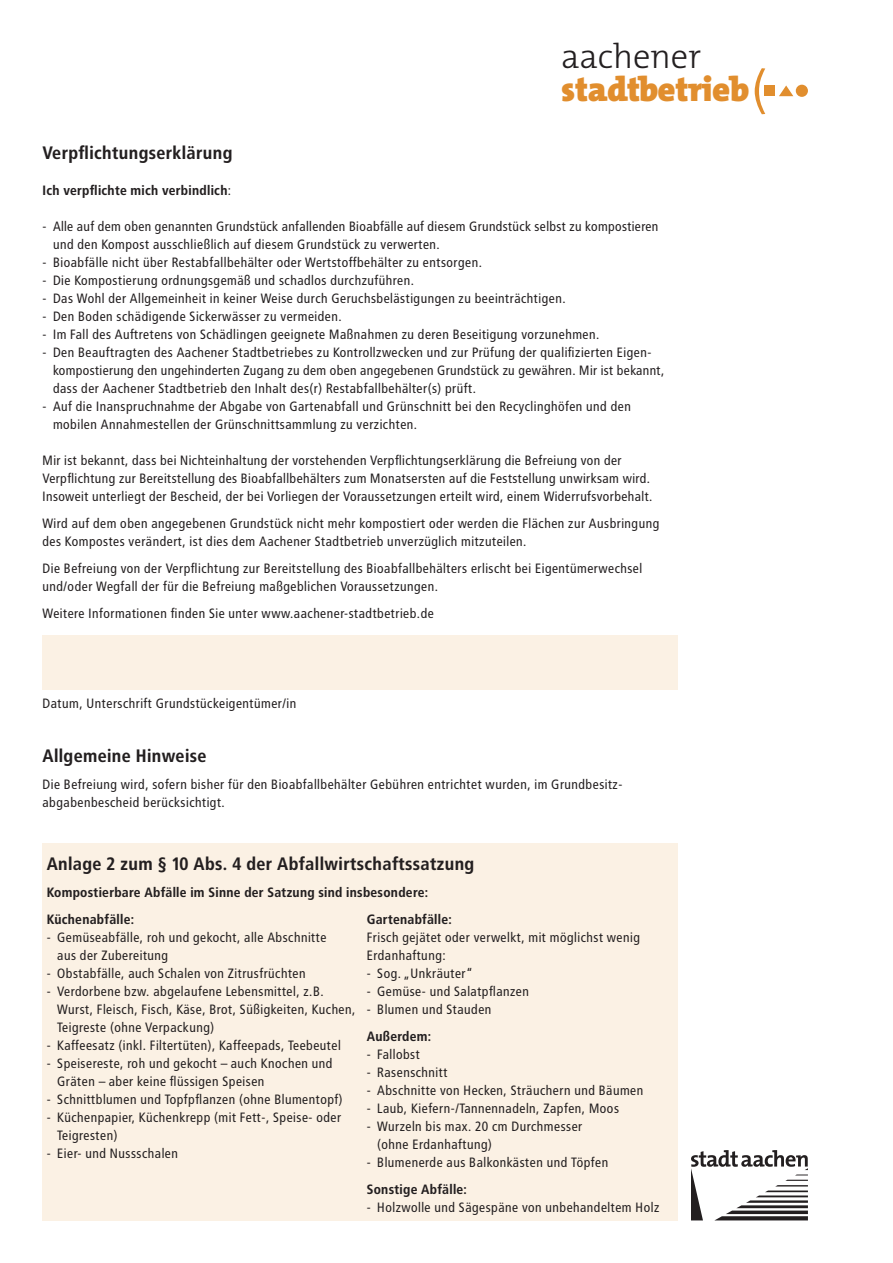
<style>
.page{position:relative;width:893px;height:1263px;background:#fff}
.page>*{position:absolute;margin:0;border:0;box-sizing:border-box;transform-origin:0 0}
.t1{font:900 34.65px "The Mix Os F";letter-spacing:-.01em;color:#e18e2e}
.t2{font:300 34.65px "The Mix Os F";letter-spacing:-.005em;color:#231f20}
.t3{font:700 18px "Transit";color:#231f20}
.t4{font:13.5px/18px "Transit";color:#231f20}
.t5{font:700 13.5px/27px "Transit";color:#231f20}
.s1{font-weight:400}
</style>
<div class="page">
<div style="left:43px;top:843px;width:635px;height:377px;background:#fbf1e4"></div>
<svg style="left:691px;top:1150px;width:117px;height:70px"></svg>
<div style="left:764px;top:85px;width:11px;height:11px;background:#e18e2e"></div>
<svg style="left:779px;top:85px;width:14px;height:11px"></svg>
<div style="left:796px;top:85px;width:12px;height:12px;background:#e18e2e;border-radius:50%"></div>
<svg style="left:755px;top:68px;width:10px;height:46px"></svg>
<div style="left:43px;top:636px;width:635px;height:54px;background:#fbf1e4"></div>
<h1 class="t2" style="left:561px;top:34px;width:142px">aachener</h1>
<h1 class="t1" style="left:561px;top:67px;width:190px">stadtbetrieb</h1>
<h2 class="t3" style="left:43px;top:142px;width:192px">Verpflichtungserklärung</h2>
<p class="t5" style="left:43px;top:176px;width:191px">Ich verpflichte mich verbindlich<span class="s1">:</span></p>
<p class="t4" style="left:53px;top:217px;width:607px;text-indent:-11px">- Alle auf dem oben genannten Grundstück anfallenden Bioabfälle auf diesem Grundstück selbst zu kompostieren und den Kompost ausschließlich auf diesem Grundstück zu verwerten.</p>
<p class="t4" style="left:43px;top:253px;width:441px">- Bioabfälle nicht über Restabfallbehälter oder Wertstoffbehälter zu entsorgen.</p>
<p class="t4" style="left:43px;top:271px;width:373px">- Die Kompostierung ordnungsgemäß und schadlos durchzuführen.</p>
<p class="t4" style="left:43px;top:289px;width:525px">- Das Wohl der Allgemeinheit in keiner Weise durch Geruchsbelästigungen zu beeinträchtigen.</p>
<p class="t4" style="left:43px;top:307px;width:301px">- Den Boden schädigende Sickerwässer zu vermeiden.</p>
<p class="t4" style="left:43px;top:325px;width:559px">- Im Fall des Auftretens von Schädlingen geeignete Maßnahmen zu deren Beseitigung vorzunehmen.</p>
<p class="t4" style="left:53px;top:343px;width:613px;text-indent:-11px">- Den Beauftragten des Aachener Stadtbetriebes zu Kontrollzwecken und zur Prüfung der qualifizierten Eigen&shy;kompostierung den ungehinderten Zugang zu dem oben angegebenen Grundstück zu gewähren. Mir ist bekannt, dass der Aachener Stadtbetrieb den Inhalt des(r) Restabfallbehälter(s) prüft.</p>
<p class="t4" style="left:53px;top:397px;width:580px;text-indent:-11px">- Auf die Inanspruchnahme der Abgabe von Gartenabfall und Grünschnitt bei den Recyclinghöfen und den mobilen Annahmestellen der Grünschnittsammlung zu verzichten.</p>
<p class="t4" style="left:43px;top:451px;width:612px">Mir ist bekannt, dass bei Nichteinhaltung der vorstehenden Verpflichtungserklärung die Befreiung von der<br>Verpflichtung zur Bereitstellung des Bioabfallbehälters zum Monatsersten auf die Feststellung unwirksam wird.<br>Insoweit unterliegt der Bescheid, der bei Vorliegen der Voraussetzungen erteilt wird, einem Widerrufsvorbehalt.</p>
<p class="t4" style="left:43px;top:514px;width:619px">Wird auf dem oben angegebenen Grundstück nicht mehr kompostiert oder werden die Flächen zur Ausbringung des Kompostes verändert, ist dies dem Aachener Stadtbetrieb unverzüglich mitzuteilen.</p>
<p class="t4" style="left:43px;top:559px;width:602px">Die Befreiung von der Verpflichtung zur Bereitstellung des Bioabfallbehälters erlischt bei Eigentümerwechsel und/oder Wegfall der für die Befreiung maßgeblichen Voraussetzungen.</p>
<p class="t4" style="left:43px;top:604px;width:393px">Weitere Informationen finden Sie unter www.aachener-stadtbetrieb.de</p>
<p class="t4" style="left:43px;top:694px;width:256px">Datum, Unterschrift Grundstückeigentümer/in</p>
<h2 class="t3" style="left:43px;top:745px;width:166px">Allgemeine Hinweise</h2>
<p class="t4" style="left:43px;top:775px;width:582px">Die Befreiung wird, sofern bisher für den Bioabfallbehälter Gebühren entrichtet wurden, im Grundbesitz&shy;abgabenbescheid berücksichtigt.</p>
<h2 class="t3" style="left:47px;top:853px;width:429px">Anlage 2 zum § 10 Abs. 4 der Abfallwirtschaftssatzung</h2>
<p class="t5" style="left:367px;top:878px;width:87px;text-indent:-320px">Kompostierbare Abfälle im Sinne der Satzung sind insbesondere:<br>Gartenabfälle:</p>
<p class="t4" style="left:367px;top:928px;width:275px">Frisch gejätet oder verwelkt, mit möglichst wenig<br>Erdanhaftung:</p>
<p class="t4" style="left:367px;top:964px;width:108px">- Sog. „Unkräuter“</p>
<p class="t4" style="left:367px;top:982px;width:164px">- Gemüse- und Salatpflanzen</p>
<p class="t4" style="left:367px;top:1000px;width:127px">- Blumen und Stauden</p>
<p class="t5" style="left:367px;top:1022px;width:66px">Außerdem:</p>
<p class="t4" style="left:367px;top:1045px;width:55px">- Fallobst</p>
<p class="t4" style="left:367px;top:1063px;width:83px">- Rasenschnitt</p>
<p class="t4" style="left:367px;top:1081px;width:279px">- Abschnitte von Hecken, Sträuchern und Bäumen</p>
<p class="t4" style="left:367px;top:1099px;width:254px">- Laub, Kiefern-/Tannennadeln, Zapfen, Moos</p>
<p class="t4" style="left:377px;top:1117px;width:207px;text-indent:-11px">- Wurzeln bis max. 20 cm Durchmesser (ohne Erdanhaftung)</p>
<p class="t4" style="left:367px;top:1153px;width:243px">- Blumenerde aus Balkonkästen und Töpfen</p>
<p class="t5" style="left:367px;top:1175px;width:102px">Sonstige Abfälle:</p>
<p class="t4" style="left:367px;top:1198px;width:294px">- Holzwolle und Sägespäne von unbehandeltem Holz</p>
<p class="t5" style="left:47px;top:905px;width:89px">Küchenabfälle:</p>
<p class="t4" style="left:57px;top:928px;width:271px;text-indent:-11px">- Gemüseabfälle, roh und gekocht, alle Abschnitte aus der Zubereitung</p>
<p class="t4" style="left:47px;top:964px;width:261px">- Obstabfälle, auch Schalen von Zitrusfrüchten</p>
<p class="t4" style="left:57px;top:982px;width:300px;text-indent:-11px">- Verdorbene bzw. abgelaufene Lebensmittel, z.B.<br>Wurst, Fleisch, Fisch, Käse, Brot, Süßigkeiten, Kuchen,<br>Teigreste (ohne Verpackung)</p>
<p class="t4" style="left:47px;top:1036px;width:296px">- Kaffeesatz (inkl. Filtertüten), Kaffeepads, Teebeutel</p>
<p class="t4" style="left:57px;top:1054px;width:277px;text-indent:-11px">- Speisereste, roh und gekocht – auch Knochen und<br>Gräten – aber keine flüssigen Speisen</p>
<p class="t4" style="left:47px;top:1090px;width:298px">- Schnittblumen und Topfpflanzen (ohne Blumentopf)</p>
<p class="t4" style="left:57px;top:1108px;width:286px;text-indent:-11px">- Küchenpapier, Küchenkrepp (mit Fett-, Speise- oder<br>Teigresten)</p>
<p class="t4" style="left:47px;top:1144px;width:133px">- Eier- und Nussschalen</p>
</div>
